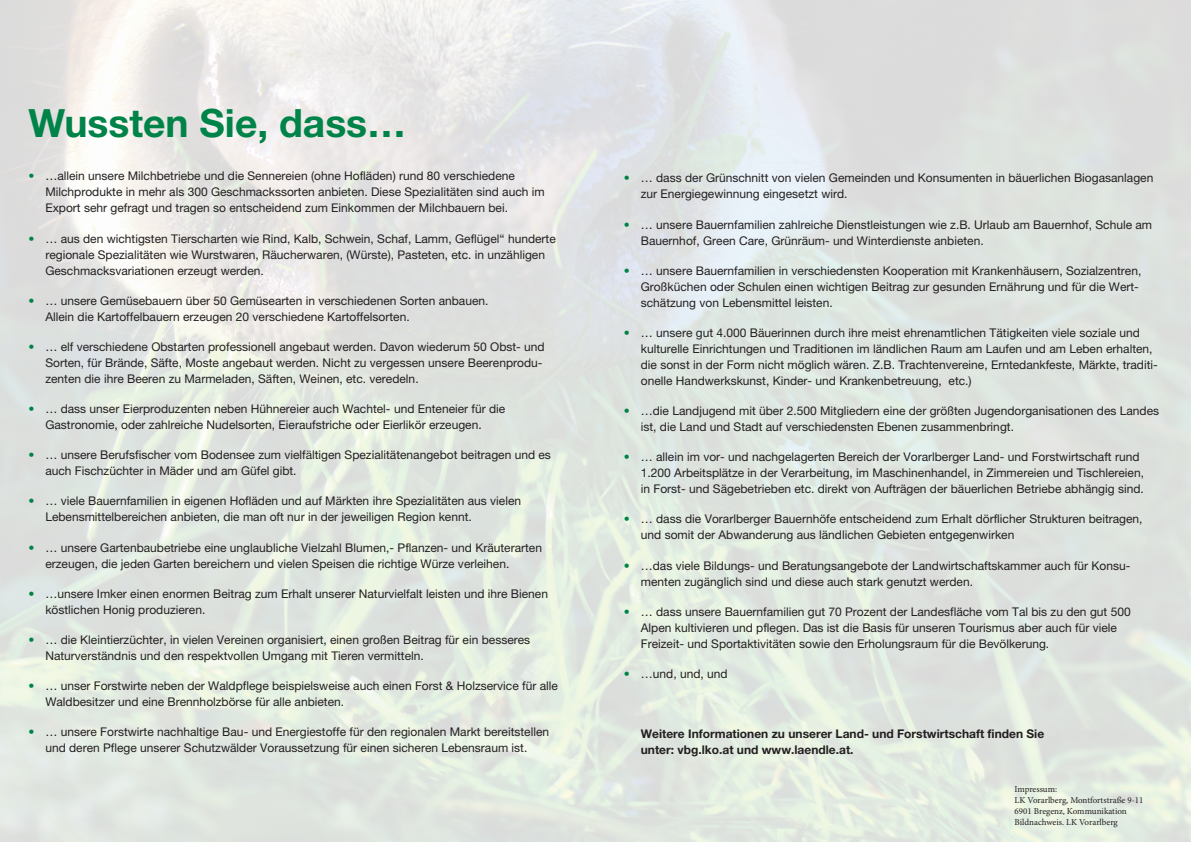
<style>
.page{position:relative;width:1191px;height:842px;background:#fff}
.page>*{position:absolute;margin:0;border:0;box-sizing:border-box;transform-origin:0 0}
.t1{font:700 39px "Helvetica Neue";color:#008348}
.t2{font:12px/16px "Helvetica Neue";color:#231f20}
.t3{font:700 12px/16px "Helvetica Neue";color:#231f20}
.t4{font:9px/10.8px "Minion Pro";letter-spacing:-.005em;color:#231f20}
.s1{color:#008348}
</style>
<div class="page">
<h1 class="t1" style="left:28px;top:99px;width:379px">Wussten Sie, dass…</h1>
<p class="t2" style="left:45px;top:168px;width:501px;text-indent:-17px"><span class="s1">•</span> …allein unsere Milchbetriebe und die Sennereien (ohne Hofläden) rund 80 verschiedene<br>Milchprodukte in mehr als 300 Geschmackssorten anbieten. Diese Spezialitäten sind auch im<br>Export sehr gefragt und tragen so entscheidend zum Einkommen der Milchbauern bei.</p>
<p class="t2" style="left:45px;top:230px;width:512px;text-indent:-17px"><span class="s1">•</span> … aus den wichtigsten Tierscharten wie Rind, Kalb, Schwein, Schaf, Lamm, Geflügel“ hunderte regionale Spezialitäten wie Wurstwaren, Räucherwaren, (Würste), Pasteten, etc. in unzähligen<br>Geschmacksvariationen erzeugt werden.</p>
<p class="t2" style="left:45px;top:292px;width:445px;text-indent:-17px"><span class="s1">•</span> … unsere Gemüsebauern über 50 Gemüsearten in verschiedenen Sorten anbauen.<br>Allein die Kartoffelbauern erzeugen 20 verschiedene Kartoffelsorten.</p>
<p class="t2" style="left:45px;top:338px;width:501px;text-indent:-17px"><span class="s1">•</span> … elf verschiedene Obstarten professionell angebaut werden. Davon wiederum 50 Obst- und<br>Sorten, für Brände, Säfte, Moste angebaut werden. Nicht zu vergessen unsere Beerenprodu&shy;zenten die ihre Beeren zu Marmeladen, Säften, Weinen, etc. veredeln.</p>
<p class="t2" style="left:28px;top:401px;width:478px;text-align:center"><span class="s1">•</span> … dass unser Eierproduzenten neben Hühnereier auch Wachtel- und Enteneier für die<br>Gastronomie, oder zahlreiche Nudelsorten, Eieraufstriche oder Eierlikör erzeugen.</p>
<p class="t2" style="left:45px;top:447px;width:507px;text-indent:-17px"><span class="s1">•</span> … unsere Berufsfischer vom Bodensee zum vielfältigen Spezialitätenangebot beitragen und es auch Fischzüchter in Mäder und am Güfel gibt.</p>
<p class="t2" style="left:45px;top:493px;width:477px;text-indent:-17px"><span class="s1">•</span> … viele Bauernfamilien in eigenen Hofläden und auf Märkten ihre Spezialitäten aus vielen<br>Lebensmittelbereichen anbieten, die man oft nur in der jeweiligen Region kennt.</p>
<p class="t2" style="left:45px;top:539px;width:498px;text-indent:-17px"><span class="s1">•</span> … unsere Gartenbaubetriebe eine unglaubliche Vielzahl Blumen,- Pflanzen- und Kräuterarten erzeugen, die jeden Garten bereichern und vielen Speisen die richtige Würze verleihen.</p>
<p class="t2" style="left:45px;top:585px;width:504px;text-indent:-17px"><span class="s1">•</span> …unsere Imker einen enormen Beitrag zum Erhalt unserer Naturvielfalt leisten und ihre Bienen köstlichen Honig produzieren.</p>
<p class="t2" style="left:45px;top:631px;width:486px;text-indent:-17px"><span class="s1">•</span> … die Kleintierzüchter, in vielen Vereinen organisiert, einen großen Beitrag für ein besseres<br>Naturverständnis und den respektvollen Umgang mit Tieren vermitteln.</p>
<p class="t2" style="left:45px;top:678px;width:514px;text-indent:-17px"><span class="s1">•</span> … unser Forstwirte neben der Waldpflege beispielsweise auch einen Forst &amp; Holzservice für alle<br>Waldbesitzer und eine Brennholzbörse für alle anbieten.</p>
<p class="t2" style="left:28px;top:724px;width:522px;text-align:center"><span class="s1">•</span> … unsere Forstwirte nachhaltige Bau- und Energiestoffe für den regionalen Markt bereitstellen und deren Pflege unserer Schutzwälder Voraussetzung für einen sicheren Lebensraum ist.</p>
<p class="t2" style="left:641px;top:170px;width:514px;text-indent:-17px"><span class="s1">•</span> … dass der Grünschnitt von vielen Gemeinden und Konsumenten in bäuerlichen Biogasanlagen zur Energiegewinnung eingesetzt wird.</p>
<p class="t2" style="left:641px;top:216px;width:513px;text-indent:-17px"><span class="s1">•</span> … unsere Bauernfamilien zahlreiche Dienstleistungen wie z.B. Urlaub am Bauernhof, Schule am<br>Bauernhof, Green Care, Grünräum- und Winterdienste anbieten.</p>
<p class="t2" style="left:641px;top:262px;width:502px;text-indent:-17px"><span class="s1">•</span> … unsere Bauernfamilien in verschiedensten Kooperation mit Krankenhäusern, Sozialzentren,<br>Großküchen oder Schulen einen wichtigen Beitrag zur gesunden Ernährung und für die Wert&shy;schätzung von Lebensmittel leisten.</p>
<p class="t2" style="left:641px;top:324px;width:518px;text-indent:-17px"><span class="s1">•</span> … unsere gut 4.000 Bäuerinnen durch ihre meist ehrenamtlichen Tätigkeiten viele soziale und kulturelle Einrichtungen und Traditionen im ländlichen Raum am Laufen und am Leben erhalten, die sonst in der Form nicht möglich wären. Z.B. Trachtenvereine, Erntedankfeste, Märkte, traditi&shy;onelle Handwerkskunst, Kinder- und Krankenbetreuung, etc.)</p>
<p class="t2" style="left:641px;top:403px;width:520px;text-indent:-17px"><span class="s1">•</span> …die Landjugend mit über 2.500 Mitgliedern eine der größten Jugendorganisationen des Landes ist, die Land und Stadt auf verschiedensten Ebenen zusammenbringt.</p>
<p class="t2" style="left:641px;top:449px;width:505px;text-indent:-17px"><span class="s1">•</span> … allein im vor- und nachgelagerten Bereich der Vorarlberger Land- und Forstwirtschaft rund<br>1.200 Arbeitsplätze in der Verarbeitung, im Maschinenhandel, in Zimmereien und Tischlereien, in Forst- und Sägebetrieben etc. direkt von Aufträgen der bäuerlichen Betriebe abhängig sind.</p>
<p class="t2" style="left:641px;top:511px;width:503px;text-indent:-17px"><span class="s1">•</span> … dass die Vorarlberger Bauernhöfe entscheidend zum Erhalt dörflicher Strukturen beitragen, und somit der Abwanderung aus ländlichen Gebieten entgegenwirken</p>
<p class="t2" style="left:641px;top:557px;width:491px;text-indent:-17px"><span class="s1">•</span> …das viele Bildungs- und Beratungsangebote der Landwirtschaftskammer auch für Konsu&shy;menten zugänglich sind und diese auch stark genutzt werden.</p>
<p class="t2" style="left:641px;top:603px;width:491px;text-indent:-17px"><span class="s1">•</span> … dass unsere Bauernfamilien gut 70 Prozent der Landesfläche vom Tal bis zu den gut 500<br>Alpen kultivieren und pflegen. Das ist die Basis für unseren Tourismus aber auch für viele<br>Freizeit- und Sportaktivitäten sowie den Erholungsraum für die Bevölkerung.</p>
<p class="t2" style="left:624px;top:665px;width:105px"><span class="s1">•</span> …und, und, und</p>
<p class="t3" style="left:641px;top:726px;width:405px">Weitere Informationen zu unserer Land- und Forstwirtschaft finden Sie unter: vbg.lko.at und www.laendle.at.</p>
<p class="t4" style="left:1014px;top:784px;width:130px">Impressum:<br>LK Vorarlberg, Montfortstraße 9-11<br>6901 Bregenz, Kommunikation<br>Bildnachweis. LK Vorarlberg</p>
</div>
